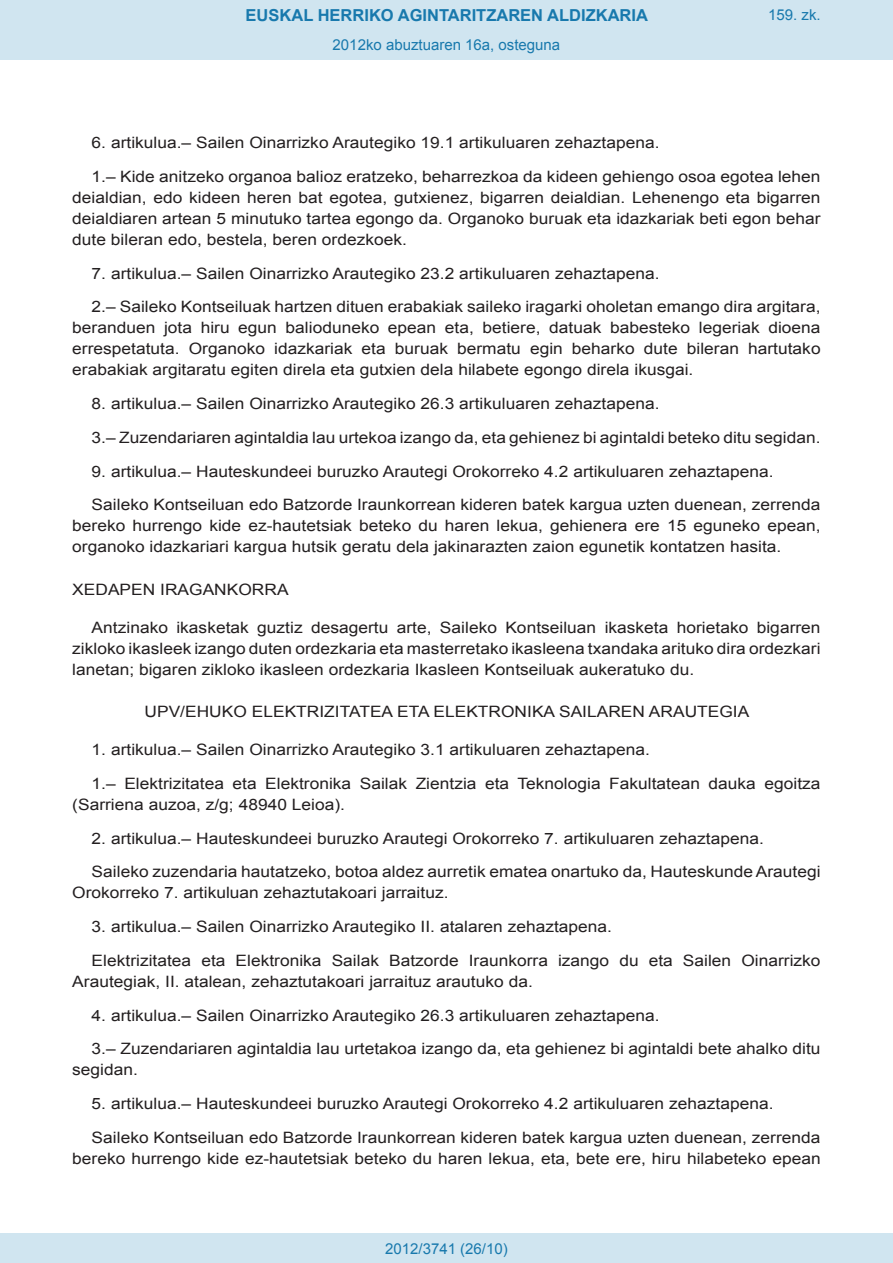
<style>
.page{position:relative;width:893px;height:1263px;background:#fff}
.page>*{position:absolute;margin:0;border:0;box-sizing:border-box;transform-origin:0 0}
.t1{font:700 16.5px "Arial";color:#1879ad}
.BOPVDetalle{font:15.6px/21px "Arial";color:#231f20;text-align:justify;scale:1.11 1}
.BOPVClave{font:15.6px "Arial";color:#231f20;scale:1.11 1}
.BOPVDisposicion{font:15.6px "Arial";color:#231f20;scale:1.11 1}
.Paginacion_Centro{font:15px "Arial";color:#1879ad}
</style>
<div class="page">
<div style="left:0;top:0;width:893px;height:60px;background:#d0e5f0"></div>
<div style="left:0;top:1233px;width:893px;height:30px;background:#d0e5f0"></div>
<p class="t1" style="left:246px;top:4px;width:404px">EUSKAL HERRIKO AGINTARITZAREN ALDIZKARIA</p>
<p class="Paginacion_Centro" style="left:333px;top:35px;width:229px">2012ko abuztuaren 16a, osteguna</p>
<p class="Paginacion_Centro" style="left:768px;top:5px;width:54px">159. zk.</p>
<p class="BOPVDetalle" style="left:92px;top:132px;width:513px">6. artikulua.– Sailen Oinarrizko Arautegiko 19.1 artikuluaren zehaztapena.</p>
<p class="BOPVDetalle" style="left:72px;top:166px;width:676px;text-indent:19px">1.– Kide anitzeko organoa balioz eratzeko, beharrezkoa da kideen gehiengo osoa egotea lehen deialdian, edo kideen heren bat egotea, gutxienez, bigarren deialdian. Lehenengo eta bigarren deialdiaren artean 5 minutuko tartea egongo da. Organoko buruak eta idazkariak beti egon behar dute bileran edo, bestela, beren ordezkoek.</p>
<p class="BOPVDetalle" style="left:92px;top:263px;width:513px">7. artikulua.– Sailen Oinarrizko Arautegiko 23.2 artikuluaren zehaztapena.</p>
<p class="BOPVDetalle" style="left:72px;top:297px;width:676px;text-indent:19px">2.– Saileko Kontseiluak hartzen dituen erabakiak saileko iragarki oholetan emango dira argitara, beranduen jota hiru egun balioduneko epean eta, betiere, datuak babesteko legeriak dioena errespetatuta. Organoko idazkariak eta buruak bermatu egin beharko dute bileran hartutako erabakiak argitaratu egiten direla eta gutxien dela hilabete egongo direla ikusgai.</p>
<p class="BOPVDetalle" style="left:92px;top:393px;width:513px">8. artikulua.– Sailen Oinarrizko Arautegiko 26.3 artikuluaren zehaztapena.</p>
<p class="BOPVDetalle" style="left:92px;top:427px;width:658px">3.– Zuzendariaren agintaldia lau urtekoa izango da, eta gehienez bi agintaldi beteko ditu segidan.</p>
<p class="BOPVDetalle" style="left:92px;top:461px;width:616px">9. artikulua.– Hauteskundeei buruzko Arautegi Orokorreko 4.2 artikuluaren zehaztapena.</p>
<p class="BOPVDetalle" style="left:72px;top:495px;width:676px;text-indent:19px">Saileko Kontseiluan edo Batzorde Iraunkorrean kideren batek kargua uzten duenean, zerrenda bereko hurrengo kide ez-hautetsiak beteko du haren lekua, gehienera ere 15 eguneko epean, organoko idazkariari kargua hutsik geratu dela jakinarazten zaion egunetik kontatzen hasita.</p>
<p class="BOPVDisposicion" style="left:72px;top:579px;width:196px">XEDAPEN IRAGANKORRA</p>
<p class="BOPVDetalle" style="left:72px;top:617px;width:676px;text-indent:19px">Antzinako ikasketak guztiz desagertu arte, Saileko Kontseiluan ikasketa horietako bigarren zikloko ikasleek izango duten ordezkaria eta masterretako ikasleena txandaka arituko dira ordezkari lanetan; bigaren zikloko ikasleen ordezkaria Ikasleen Kontseiluak aukeratuko du.</p>
<p class="BOPVClave" style="left:145px;top:701px;width:546px">UPV/EHUKO ELEKTRIZITATEA ETA ELEKTRONIKA SAILAREN ARAUTEGIA</p>
<p class="BOPVDetalle" style="left:92px;top:739px;width:504px">1. artikulua.– Sailen Oinarrizko Arautegiko 3.1 artikuluaren zehaztapena.</p>
<p class="BOPVDetalle" style="left:72px;top:773px;width:676px;text-indent:19px">1.– Elektrizitatea eta Elektronika Sailak Zientzia eta Teknologia Fakultatean dauka egoitza (Sarriena auzoa, z/g; 48940 Leioa).</p>
<p class="BOPVDetalle" style="left:92px;top:828px;width:607px">2. artikulua.– Hauteskundeei buruzko Arautegi Orokorreko 7. artikuluaren zehaztapena.</p>
<p class="BOPVDetalle" style="left:72px;top:861px;width:676px;text-indent:19px">Saileko zuzendaria hautatzeko, botoa aldez aurretik ematea onartuko da, Hauteskunde Arautegi<br>Orokorreko 7. artikuluan zehaztutakoari jarraituz.</p>
<p class="BOPVDetalle" style="left:92px;top:916px;width:470px">3. artikulua.– Sailen Oinarrizko Arautegiko II. atalaren zehaztapena.</p>
<p class="BOPVDetalle" style="left:72px;top:950px;width:676px;text-indent:19px">Elektrizitatea eta Elektronika Sailak Batzorde Iraunkorra izango du eta Sailen Oinarrizko<br>Arautegiak, II. atalean, zehaztutakoari jarraituz arautuko da.</p>
<p class="BOPVDetalle" style="left:92px;top:1005px;width:513px">4. artikulua.– Sailen Oinarrizko Arautegiko 26.3 artikuluaren zehaztapena.</p>
<p class="BOPVDetalle" style="left:72px;top:1038px;width:676px;text-indent:19px">3.– Zuzendariaren agintaldia lau urtetakoa izango da, eta gehienez bi agintaldi bete ahalko ditu segidan.</p>
<p class="BOPVDetalle" style="left:92px;top:1093px;width:616px">5. artikulua.– Hauteskundeei buruzko Arautegi Orokorreko 4.2 artikuluaren zehaztapena.</p>
<p class="BOPVDetalle" style="left:72px;top:1127px;width:676px;text-align:right">Saileko Kontseiluan edo Batzorde Iraunkorrean kideren batek kargua uzten duenean, zerrenda bereko hurrengo kide ez-hautetsiak beteko du haren lekua, eta, bete ere, hiru hilabeteko epean</p>
<p class="Paginacion_Centro" style="left:385px;top:1238px;width:124px">2012/3741 (26/10)</p>
</div>
